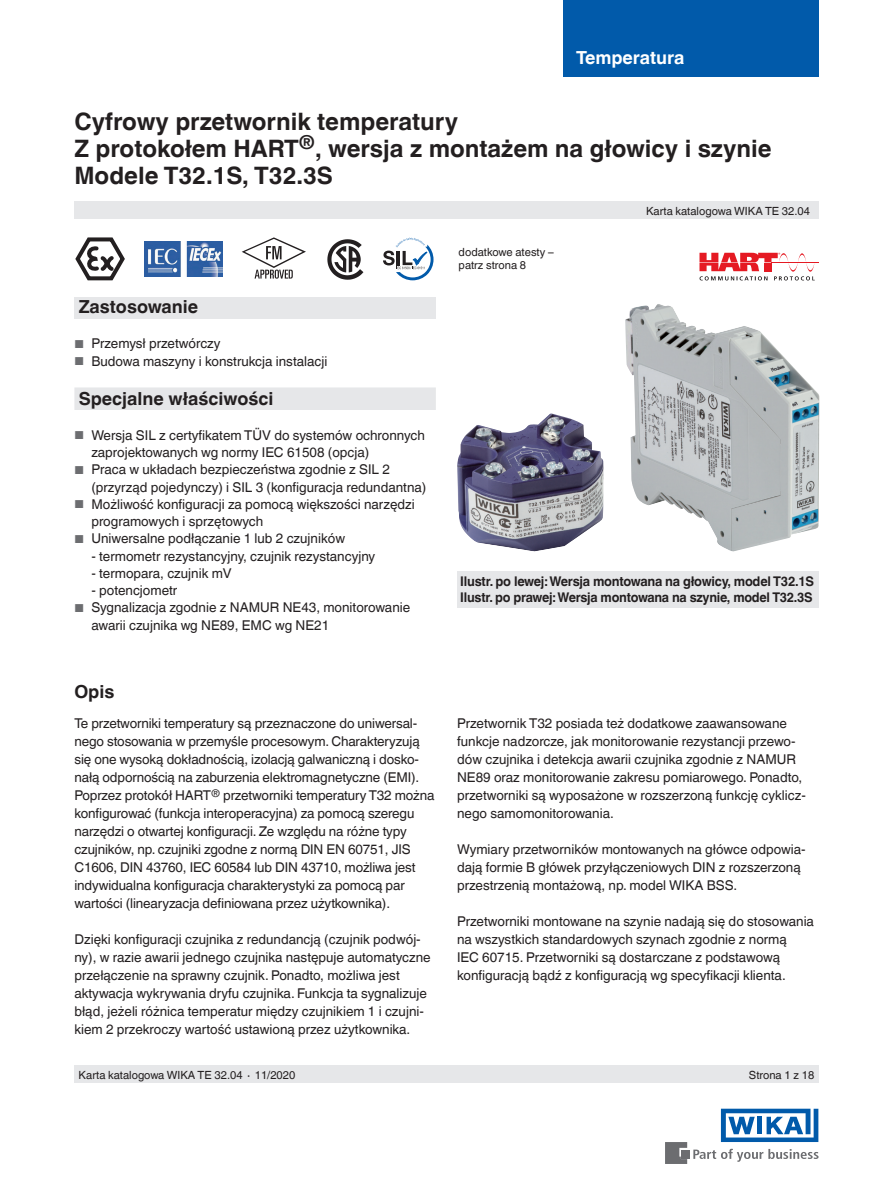
<style>
.page{position:relative;width:893px;height:1188px;background:#fff}
.page>*{position:absolute;margin:0;border:0;box-sizing:border-box;transform-origin:0 0}
.t1{font:700 24px/27px "Helvetica World";color:#231f20}
.t2{font:700 18px "Helvetica World";color:#231f20}
.t3{font:700 18px "Helvetica World";color:#fff}
.t4{font:13.5px/18px "Helvetica World";color:#231f20}
.t5{font:700 13.35px/16.5px "Helvetica World";letter-spacing:-.02em;color:#231f20;scale:.96 1}
.t6{font:11.25px/12.3px "Helvetica World";color:#231f20}
.s1{font-size:11.55px;color:#6c6d70}
</style>
<div class="page">
<div style="left:74px;top:297px;width:362px;height:22px;background:#e6e7e9"></div>
<div style="left:74px;top:202px;width:745px;height:17px;background:#e6e7e9"></div>
<div style="left:74px;top:1066px;width:745px;height:17px;background:#e6e7e9"></div>
<svg style="left:693px;top:1149px;width:126px;height:13px"></svg>
<div style="left:682px;top:1150px;width:8px;height:8px;background:#6c6d70"></div>
<svg style="left:665px;top:1142px;width:22px;height:22px"></svg>
<svg style="left:721px;top:1109px;width:97px;height:33px"></svg>
<div style="left:563px;top:0;width:256px;height:77px;background:#015aaa"></div>
<svg style="left:75px;top:237px;width:50px;height:44px"></svg>
<img style="left:145px;top:241px;width:78px;height:36px">
<img style="left:457px;top:414px;width:146px;height:138px">
<img style="left:625px;top:304px;width:195px;height:248px">
<div style="left:457px;top:571px;width:362px;height:36px;background:#e6e7e9"></div>
<div style="left:74px;top:387px;width:362px;height:23px;background:#e6e7e9"></div>
<hr style="left:772px;top:262px;width:47px;height:1px;background:#e51a23">
<svg style="left:699px;top:253px;width:116px;height:27px"></svg>
<svg style="left:242px;top:237px;width:64px;height:42px"></svg>
<svg style="left:383px;top:237px;width:50px;height:43px"></svg>
<svg style="left:327px;top:239px;width:36px;height:41px"></svg>
<h2 class="t3" style="left:576px;top:47px;width:110px">Temperatura</h2>
<h1 class="t1" style="left:74px;top:108px;width:699px">Cyfrowy przetwornik temperatury<br>Z protokołem HART<sup>®</sup>, wersja z montażem na głowicy i szynie<br>Modele T32.1S, T32.3S</h1>
<h2 class="t2" style="left:79px;top:296px;width:121px">Zastosowanie</h2>
<p class="t4" style="left:74px;top:335px;width:148px"><span class="s1">■</span> Przemysł przetwórczy</p>
<p class="t4" style="left:74px;top:352px;width:255px"><span class="s1">■</span> Budowa maszyny i konstrukcja instalacji</p>
<h2 class="t2" style="left:79px;top:388px;width:196px">Specjalne właściwości</h2>
<p class="t4" style="left:91px;top:427px;width:335px;line-height:17.2px;text-indent:-17px"><span class="s1">■</span> Wersja SIL z certyfikatem TÜV do systemów ochronnych zaprojektowanych wg normy IEC 61508 (opcja)</p>
<p class="t4" style="left:91px;top:461px;width:336px;line-height:17.2px;text-indent:-17px"><span class="s1">■</span> Praca w układach bezpieczeństwa zgodnie z SIL 2 (przyrząd pojedynczy) i SIL 3 (konfiguracja redundantna)</p>
<p class="t4" style="left:91px;top:496px;width:325px;line-height:17.2px;text-indent:-17px"><span class="s1">■</span> Możliwość konfiguracji za pomocą większości narzędzi programowych i sprzętowych</p>
<p class="t4" style="left:74px;top:530px;width:272px"><span class="s1">■</span> Uniwersalne podłączanie 1 lub 2 czujników</p>
<p class="t4" style="left:91px;top:547px;width:285px">- termometr rezystancyjny, czujnik rezystancyjny</p>
<p class="t4" style="left:91px;top:564px;width:142px">- termopara, czujnik mV</p>
<p class="t4" style="left:91px;top:582px;width:87px">- potencjometr</p>
<p class="t4" style="left:91px;top:599px;width:320px;line-height:17.2px;text-indent:-17px"><span class="s1">■</span> Sygnalizacja zgodnie z NAMUR NE43, monitorowanie awarii czujnika wg NE89, EMC wg NE21</p>
<h2 class="t2" style="left:74px;top:681px;width:42px">Opis</h2>
<p class="t4" style="left:74px;top:714px;width:362px">Te przetworniki temperatury są przeznaczone do uniwersal&shy;nego stosowania w przemyśle procesowym. Charakteryzują się one wysoką dokładnością, izolacją galwaniczną i dosko&shy;nałą odpornością na zaburzenia elektromagnetyczne (EMI).<br>Poprzez protokół HART<sup>®</sup> przetworniki temperatury T32 można konfigurować (funkcja interoperacyjna) za pomocą szeregu narzędzi o otwartej konfiguracji. Ze względu na różne typy czujników, np. czujniki zgodne z normą DIN EN 60751, JIS C1606, DIN 43760, IEC 60584 lub DIN 43710, możliwa jest indywidualna konfiguracja charakterystyki za pomocą par wartości (linearyzacja definiowana przez użytkownika).</p>
<p class="t4" style="left:74px;top:930px;width:358px">Dzięki konfiguracji czujnika z redundancją (czujnik podwój&shy;ny), w razie awarii jednego czujnika następuje automatyczne przełączenie na sprawny czujnik. Ponadto, możliwa jest aktywacja wykrywania dryfu czujnika. Funkcja ta sygnalizuje błąd, jeżeli różnica temperatur między czujnikiem 1 i czujni&shy;kiem 2 przekroczy wartość ustawioną przez użytkownika.</p>
<p class="t6" style="left:459px;top:246px;width:97px">dodatkowe atesty – patrz strona 8</p>
<p class="t6" style="left:646px;top:204px;width:166px">Karta katalogowa WIKA TE 32.04</p>
<p class="t5" style="left:460px;top:573px;width:370px">Ilustr. po lewej: Wersja montowana na głowicy, model T32.1S<br>Ilustr. po prawej: Wersja montowana na szynie, model T32.3S</p>
<p class="t4" style="left:457px;top:714px;width:350px">Przetwornik T32 posiada też dodatkowe zaawansowane funkcje nadzorcze, jak monitorowanie rezystancji przewo&shy;dów czujnika i detekcja awarii czujnika zgodnie z NAMUR NE89 oraz monitorowanie zakresu pomiarowego. Ponadto, przetworniki są wyposażone w rozszerzoną funkcję cyklicz&shy;nego samomonitorowania.</p>
<p class="t4" style="left:457px;top:840px;width:350px">Wymiary przetworników montowanych na główce odpowia&shy;dają formie B główek przyłączeniowych DIN z rozszerzoną przestrzenią montażową, np. model WIKA BSS.</p>
<p class="t4" style="left:457px;top:912px;width:358px">Przetworniki montowane na szynie nadają się do stosowania na wszystkich standardowych szynach zgodnie z normą<br>IEC 60715. Przetworniki są dostarczane z podstawową konfiguracją bądź z konfiguracją wg specyfikacji klienta.</p>
<p class="t6" style="left:79px;top:1068px;width:218px">Karta katalogowa WIKA TE 32.04 ∙ 11/2020</p>
<p class="t6" style="left:749px;top:1068px;width:67px">Strona 1 z 18</p>
</div>
